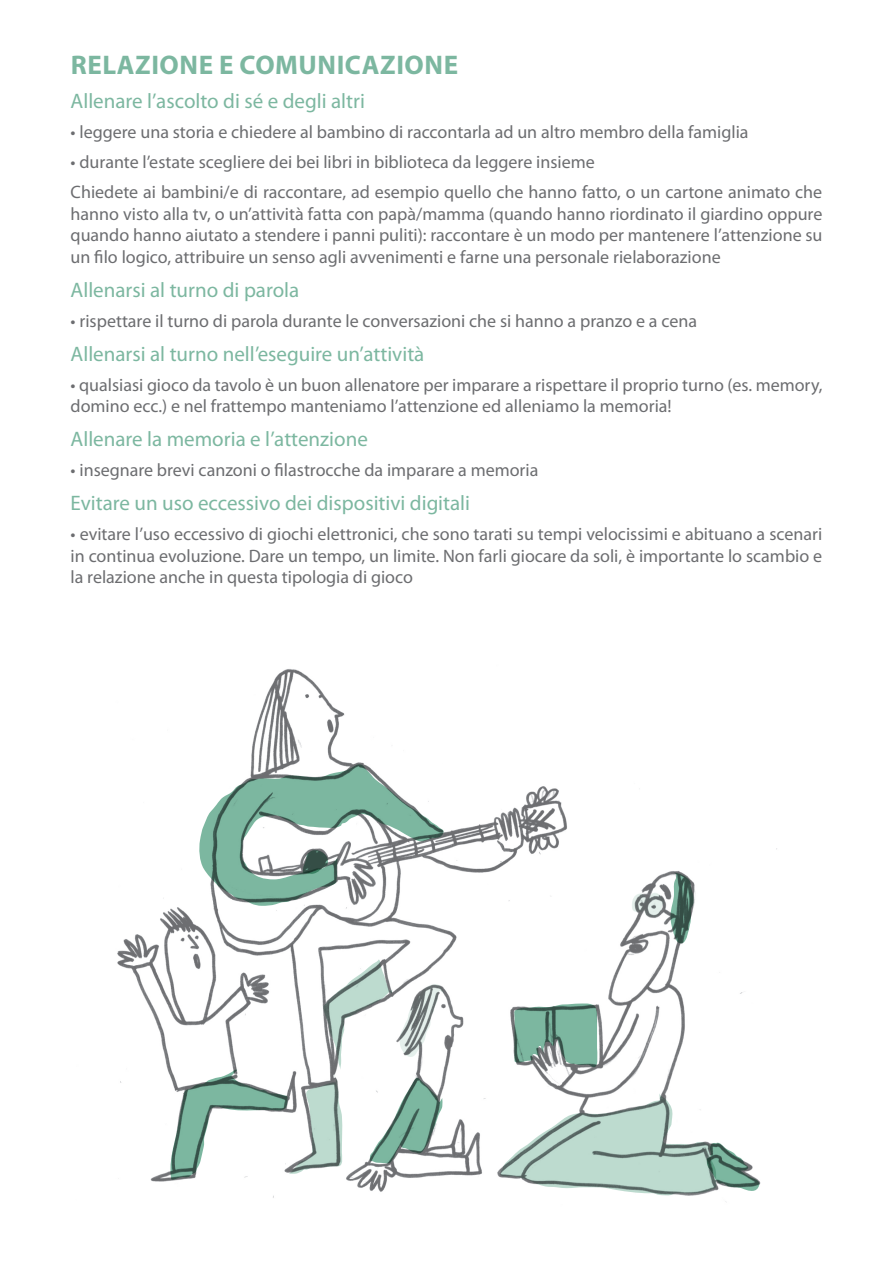
<style>
.page{position:relative;width:893px;height:1263px;background:#fff}
.page>*{position:absolute;margin:0;border:0;box-sizing:border-box;transform-origin:0 0}
.t1{font:700 27px "Myriad Pro";letter-spacing:.02em;color:#7cb7a0}
.t2{font:21px "Myriad Pro";color:#7cb7a0}
.t3{font:18px/21.6px "Myriad Pro";color:#6c6d70;text-align:justify}
</style>
<div class="page">
<img style="left:117px;top:669px;width:660px;height:533px">
<svg style="left:514px;top:1003px;width:85px;height:66px;background:#82ab9c"></svg>
<svg style="left:169px;top:959px;width:276px;height:221px"></svg>
<svg style="left:499px;top:1093px;width:262px;height:103px"></svg>
<svg style="left:199px;top:763px;width:245px;height:143px"></svg>
<svg style="left:632px;top:872px;width:62px;height:73px"></svg>
<p class="t1" style="left:71px;top:48px;width:389px">RELAZIONE E COMUNICAZIONE</p>
<p class="t2" style="left:71px;top:88px;width:296px">Allenare l’ascolto di sé e degli altri</p>
<p class="t3" style="left:71px;top:121px;width:679px">• leggere una storia e chiedere al bambino di raccontarla ad un altro membro della famiglia</p>
<p class="t3" style="left:71px;top:151px;width:526px">• durante l’estate scegliere dei bei libri in biblioteca da leggere insieme</p>
<p class="t3" style="left:71px;top:181px;width:753px">Chiedete ai bambini/e di raccontare, ad esempio quello che hanno fatto, o un cartone animato che hanno visto alla tv, o un’attività fatta con papà/mamma (quando hanno riordinato il giardino oppure quando hanno aiutato a stendere i panni puliti): raccontare è un modo per mantenere l’attenzione su un filo logico, attribuire un senso agli avvenimenti e farne una personale rielaborazione</p>
<p class="t2" style="left:71px;top:277px;width:230px">Allenarsi al turno di parola</p>
<p class="t3" style="left:71px;top:310px;width:628px">• rispettare il turno di parola durante le conversazioni che si hanno a pranzo e a cena</p>
<p class="t2" style="left:71px;top:341px;width:355px">Allenarsi al turno nell’eseguire un’attività</p>
<p class="t3" style="left:71px;top:374px;width:753px">• qualsiasi gioco da tavolo è un buon allenatore per imparare a rispettare il proprio turno (es. memory, domino ecc.) e nel frattempo manteniamo l’attenzione ed alleniamo la memoria!</p>
<p class="t2" style="left:71px;top:426px;width:299px">Allenare la memoria e l’attenzione</p>
<p class="t3" style="left:71px;top:459px;width:469px">• insegnare brevi canzoni o filastrocche da imparare a memoria</p>
<p class="t2" style="left:71px;top:490px;width:401px">Evitare un uso eccessivo dei dispositivi digitali</p>
<p class="t3" style="left:71px;top:523px;width:753px">• evitare l’uso eccessivo di giochi elettronici, che sono tarati su tempi velocissimi e abituano a scenari in continua evoluzione. Dare un tempo, un limite. Non farli giocare da soli, è importante lo scambio e la relazione anche in questa tipologia di gioco</p>
</div>
